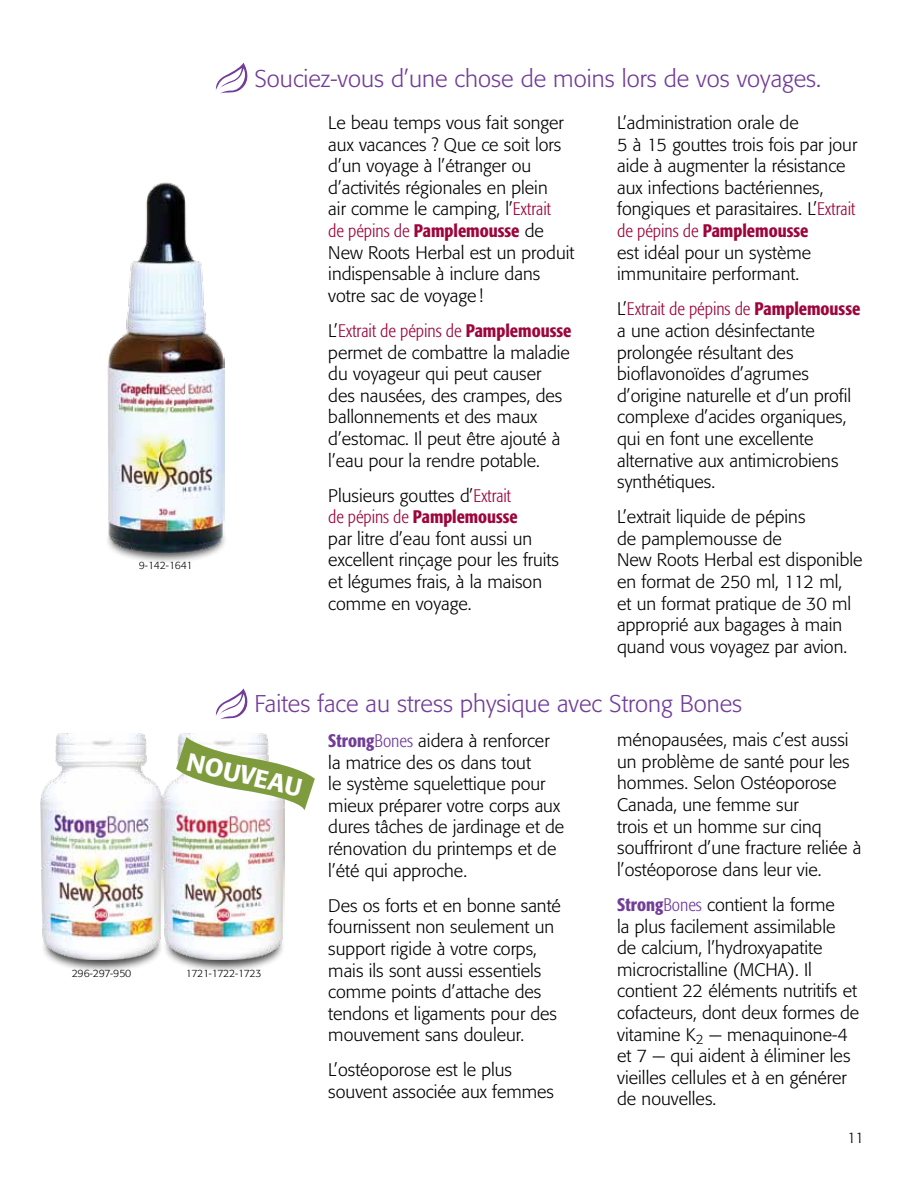
<style>
.page{position:relative;width:918px;height:1188px;background:#fff}
.page>*{position:absolute;margin:0;border:0;box-sizing:border-box;transform-origin:0 0}
.t1{font:500 25.2px "Formata";color:#fff}
.t2{font:300 24px "Formata";color:#723d98}
.t3{font:300 18px/21.6px "Formata";color:#000}
.t4{font:300 15px "Formata";color:#000}
.t5{font:300 10.5px "Formata";letter-spacing:-.03em;color:#000}
.s1{font-stretch:condensed;color:#9d053b}
.s2{font-weight:500;font-stretch:condensed;color:#9d053b}
.s3{font-weight:500;font-stretch:condensed;color:#723d98}
.s4{font-stretch:condensed;color:#723d98}
</style>
<div class="page">
<svg style="left:215px;top:688px;width:33px;height:32px"></svg>
<div style="left:41px;top:920px;width:123px;height:53px;background:#000;opacity:.75"></div>
<div style="left:163px;top:920px;width:123px;height:53px;background:#000;opacity:.75"></div>
<img style="left:41px;top:733px;width:244px;height:227px">
<svg style="left:176px;top:737px;width:139px;height:73px"></svg>
<svg style="left:215px;top:63px;width:33px;height:31px"></svg>
<div style="left:105px;top:515px;width:123px;height:49px;background:#000;opacity:.75"></div>
<img style="left:107px;top:182px;width:117px;height:371px">
<p class="t5" style="left:139px;top:559px;width:55px">9-142-1641</p>
<h2 class="t2" style="left:254px;top:64px;width:568px">Souciez-vous d’une chose de moins lors de vos voyages.</h2>
<p class="t3" style="left:328px;top:112px;width:248px">Le beau temps vous fait songer aux vacances ? Que ce soit lors d’un voyage à l’étranger ou d’activités régionales en plein<br>air comme le camping, l’<span class="s1">Extrait<br>de pépins de</span> <span class="s2">Pamplemousse</span> de<br>New Roots Herbal est un produit indispensable à inclure dans votre sac de voyage!</p>
<p class="t3" style="left:328px;top:320px;width:245px">L’<span class="s1">Extrait de pépins de</span> <span class="s2">Pamplemousse </span>permet de combattre la maladie du voyageur qui peut causer des nausées, des crampes, des ballonnements et des maux d’estomac. Il peut être ajouté à l’eau pour la rendre potable.</p>
<p class="t3" style="left:328px;top:485px;width:232px">Plusieurs gouttes d’<span class="s1">Extrait<br>de pépins de</span> <span class="s2">Pamplemousse<br></span>par litre d’eau font aussi un excellent rinçage pour les fruits et légumes frais, à la maison comme en voyage.</p>
<p class="t3" style="left:617px;top:112px;width:242px">L’administration orale de<br>5 à 15 gouttes trois fois par jour aide à augmenter la résistance aux infections bactériennes, fongiques et parasitaires. L’<span class="s1">Extrait de pépins de</span> <span class="s2">Pamplemousse<br></span>est idéal pour un système immunitaire performant.</p>
<p class="t3" style="left:617px;top:298px;width:245px">L’<span class="s1">Extrait de pépins de</span> <span class="s2">Pamplemousse </span>a une action désinfectante prolongée résultant des bioflavonoïdes d’agrumes d’origine naturelle et d’un profil complexe d’acides organiques, qui en font une excellente alternative aux antimicrobiens synthétiques.</p>
<p class="t3" style="left:617px;top:506px;width:247px">L’extrait liquide de pépins<br>de pamplemousse de<br>New Roots Herbal est disponible en format de 250 ml, 112 ml,<br>et un format pratique de 30 ml approprié aux bagages à main quand vous voyagez par avion.</p>
<h2 class="t2" style="left:254px;top:690px;width:489px">Faites face au stress physique avec Strong Bones</h2>
<h1 class="t1" style="left:191px;top:746px;width:119px;rotate:13deg">NOUVEAU</h1>
<p class="t5" style="left:72px;top:967px;width:61px">296-297-950</p>
<p class="t5" style="left:186px;top:967px;width:77px">1721-1722-1723</p>
<p class="t3" style="left:328px;top:730px;width:237px"><span class="s3">Strong</span><span class="s4">Bones</span> aidera à renforcer la matrice des os dans tout<br>le système squelettique pour mieux préparer votre corps aux dures tâches de jardinage et de rénovation du printemps et de l’été qui approche.</p>
<p class="t3" style="left:328px;top:895px;width:234px">Des os forts et en bonne santé fournissent non seulement un support rigide à votre corps, mais ils sont aussi essentiels comme points d’attache des tendons et ligaments pour des mouvement sans douleur.</p>
<p class="t3" style="left:328px;top:1060px;width:227px">L’ostéoporose est le plus souvent associée aux femmes</p>
<p class="t3" style="left:617px;top:729px;width:246px">ménopausées, mais c’est aussi un problème de santé pour les hommes. Selon Ostéoporose<br>Canada, une femme sur<br>trois et un homme sur cinq souffriront d’une fracture reliée à l’ostéoporose dans leur vie.</p>
<p class="t3" style="left:617px;top:894px;width:244px"><span class="s3">Strong</span><span class="s4">Bones</span> contient la forme<br>la plus facilement assimilable<br>de calcium, l’hydroxyapatite microcristalline (MCHA). Il contient 22 éléments nutritifs et cofacteurs, dont deux formes de vitamine K<sub>2</sub> — menaquinone-4 et 7 — qui aident à éliminer les vieilles cellules et à en générer de nouvelles.</p>
<p class="t4" style="left:847px;top:1129px;width:18px">11</p>
</div>
